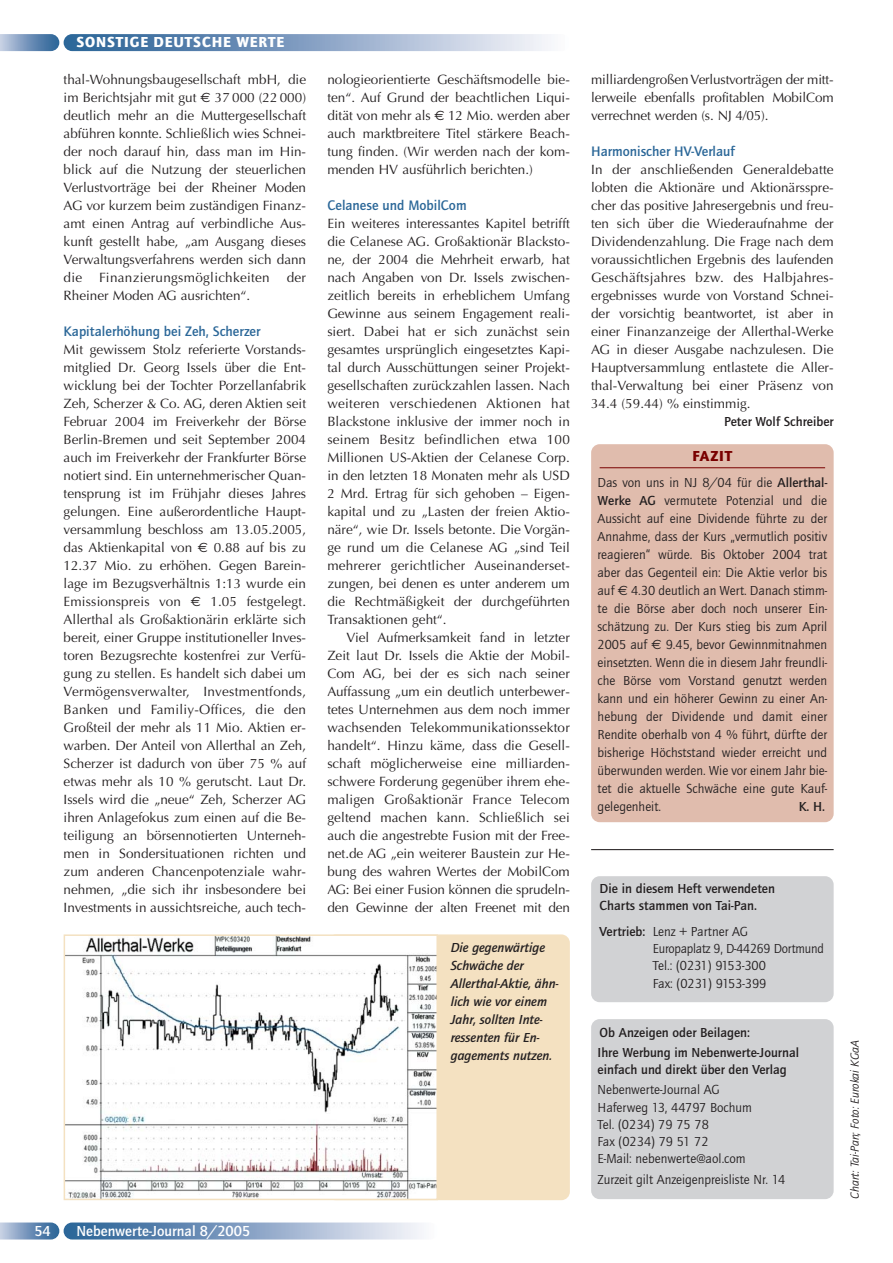
<style>
.page{position:relative;width:893px;height:1263px;background:#fff}
.page>*{position:absolute;margin:0;border:0;box-sizing:border-box;transform-origin:0 0}
.t1{font:700 15px "Quay Itc T";color:#fff}
.t2{font:900 15px "Quay Itc T";letter-spacing:.06em;color:#fff}
.t3{font:900 15px "Quay Itc T";letter-spacing:.06em;color:#790000}
.t4{font:700 14.25px "Quay Itc T";color:#2b6798}
.t5{font:13.5px/18px "Optima";color:#231f20;text-align:justify}
.t6{font:13.5px/18px "Quay Itc T";color:#231f20}
.t7{font:700 13.5px/17.2px "Quay Itc T";color:#231f20}
.t8{font:italic 700 13.5px/18px "Quay Itc T";color:#231f20}
.t9{font:13.5px "Optima";letter-spacing:.02em;color:#231f20}
.t10{font:italic 12px "Quay Itc T";color:#231f20}
.s1{font-family:"Euro Sans"}
.s2{font-weight:700}
</style>
<div class="page">
<img style="left:64px;top:1223px;width:374px;height:17px;border-radius:9px">
<img style="left:64px;top:34px;width:505px;height:17px;border-radius:9px">
<img style="left:0;top:1223px;width:59px;height:17px">
<img style="left:0;top:34px;width:59px;height:17px">
<div style="left:591px;top:444px;width:242px;height:378px;background:#e0bcad;border-radius:9px"></div>
<hr style="left:599px;top:467px;width:226px;height:1px;background:#790000">
<div style="left:327px;top:934px;width:243px;height:266px;background:#f4e1c1;border-radius:9px"></div>
<img style="left:67px;top:937px;width:368px;height:260px">
<div style="left:64px;top:934px;width:374px;height:266px;border:2px solid #f4e1c1"></div>
<hr style="left:591px;top:849px;width:242px;height:1px;background:#231f20">
<div style="left:591px;top:876px;width:242px;height:126px;background:#d1d2d4;border-radius:9px"></div>
<div style="left:591px;top:1019px;width:242px;height:180px;background:#d1d2d4;border-radius:9px"></div>
<p class="t2" style="left:76px;top:36px;width:209px">SONSTIGE DEUTSCHE WERTE</p>
<p class="t5" style="left:64px;top:72px;width:244px">thal-Wohnungsbaugesellschaft mbH, die im Berichtsjahr mit gut <span class="s1">€</span> 37 000 (22 000) deutlich mehr an die Muttergesellschaft abführen konnte. Schließlich wies Schnei&shy;der noch darauf hin, dass man im Hin&shy;blick auf die Nutzung der steuerlichen Verlustvorträge bei der Rheiner Moden AG vor kurzem beim zuständigen Finanz&shy;amt einen Antrag auf verbindliche Aus&shy;kunft gestellt habe, „am Ausgang dieses Verwaltungsverfahrens werden sich dann die</p>
<p class="t9" style="left:99px;top:272px;width:172px">Finanzierungsmöglichkeiten</p>
<p class="t5" style="left:287px;top:270px;width:21px">der</p>
<p class="t5" style="left:64px;top:288px;width:188px">Rheiner Moden AG ausrichten“.</p>
<p class="t4" style="left:64px;top:326px;width:198px">Kapitalerhöhung bei Zeh, Scherzer</p>
<p class="t5" style="left:64px;top:342px;width:244px">Mit gewissem Stolz referierte Vorstands&shy;mitglied Dr. Georg Issels über die Ent&shy;wicklung bei der Tochter Porzellanfabrik Zeh, Scherzer &amp; Co. AG, deren Aktien seit Februar 2004 im Freiverkehr der Börse Berlin-Bremen und seit September 2004 auch im Freiverkehr der Frankfurter Börse notiert sind. Ein unternehmerischer Quan&shy;tensprung ist im Frühjahr dieses Jahres gelungen. Eine außerordentliche Haupt&shy;versammlung beschloss am 13.05.2005, das Aktienkapital von <span class="s1">€</span> 0.88 auf bis zu 12.37 Mio. zu erhöhen. Gegen Barein&shy;lage im Bezugsverhältnis 1:13 wurde ein Emissionspreis von <span class="s1">€</span> 1.05 festgelegt.<br>Allerthal als Großaktionärin erklärte sich bereit, einer Gruppe institutioneller Inves&shy;toren Bezugsrechte kostenfrei zur Verfü&shy;gung zu stellen. Es handelt sich dabei um Vermögensverwalter, Investmentfonds, Banken und Familiy-Offices, die den Großteil der mehr als 11 Mio. Aktien er&shy;warben. Der Anteil von Allerthal an Zeh, Scherzer ist dadurch von über 75 % auf etwas mehr als 10 % gerutscht. Laut Dr.<br>Issels wird die „neue“ Zeh, Scherzer AG ihren Anlagefokus zum einen auf die Be&shy;teiligung an börsennotierten Unterneh&shy;men in Sondersituationen richten und zum anderen Chancenpotenziale wahr&shy;nehmen, „die sich ihr insbesondere bei Investments in aussichtsreiche, auch tech-</p>
<p class="t5" style="left:327px;top:72px;width:244px">nologieorientierte Geschäftsmodelle bie&shy;ten“. Auf Grund der beachtlichen Liqui&shy;dität von mehr als <span class="s1">€</span> 12 Mio. werden aber auch marktbreitere Titel stärkere Beach&shy;tung finden. (Wir werden nach der kom&shy;menden HV ausführlich berichten.)</p>
<p class="t4" style="left:327px;top:200px;width:141px">Celanese und MobilCom</p>
<p class="t5" style="left:327px;top:216px;width:244px">Ein weiteres interessantes Kapitel betrifft die Celanese AG. Großaktionär Blacksto&shy;ne, der 2004 die Mehrheit erwarb, hat nach Angaben von Dr. Issels zwischen&shy;zeitlich bereits in erheblichem Umfang Gewinne aus seinem Engagement reali&shy;siert. Dabei hat er sich zunächst sein gesamtes ursprünglich eingesetztes Kapi&shy;tal durch Ausschüttungen seiner Projekt&shy;gesellschaften zurückzahlen lassen. Nach weiteren verschiedenen Aktionen hat Blackstone inklusive der immer noch in seinem Besitz befindlichen etwa 100<br>Millionen US-Aktien der Celanese Corp. in den letzten 18 Monaten mehr als USD 2 Mrd. Ertrag für sich gehoben – Eigen&shy;kapital und zu „Lasten der freien Aktio&shy;näre“, wie Dr. Issels betonte. Die Vorgän&shy;ge rund um die Celanese AG „sind Teil mehrerer gerichtlicher Auseinanderset&shy;zungen, bei denen es unter anderem um die Rechtmäßigkeit der durchgeführten Transaktionen geht“.</p>
<p class="t5" style="left:327px;top:630px;width:244px;text-indent:19px">Viel Aufmerksamkeit fand in letzter Zeit laut Dr. Issels die Aktie der Mobil-Com AG, bei der es sich nach seiner Auffassung „um ein deutlich unterbewer&shy;tetes Unternehmen aus dem noch immer wachsenden Telekommunikationssektor handelt“. Hinzu käme, dass die Gesell&shy;schaft möglicherweise eine milliarden&shy;schwere Forderung gegenüber ihrem ehe&shy;maligen Großaktionär France Telecom geltend machen kann. Schließlich sei auch die angestrebte Fusion mit der Free&shy;net.de AG „ein weiterer Baustein zur He&shy;bung des wahren Wertes der MobilCom AG: Bei einer Fusion können die sprudeln&shy;den Gewinne der alten Freenet mit den</p>
<p class="t8" style="left:451px;top:940px;width:109px">Die gegenwärtige<br>Schwäche der<br>Allerthal-Aktie, ähn&shy;lich wie vor einem<br>Jahr, sollten Inte&shy;ressenten für En&shy;gagements nutzen.</p>
<p class="t1" style="left:34px;top:1225px;width:18px">54</p>
<p class="t1" style="left:76px;top:1225px;width:175px">Nebenwerte-Journal 8/2005</p>
<p class="t5" style="left:591px;top:72px;width:244px">milliardengroßen Verlustvorträgen der mitt&shy;lerweile ebenfalls profitablen MobilCom verrechnet werden (s. NJ 4/05).</p>
<p class="t4" style="left:591px;top:146px;width:145px">Harmonischer HV-Verlauf</p>
<p class="t5" style="left:591px;top:162px;width:244px">In der anschließenden Generaldebatte lobten die Aktionäre und Aktionärsspre&shy;cher das positive Jahresergebnis und freu&shy;ten sich über die Wiederaufnahme der Dividendenzahlung. Die Frage nach dem voraussichtlichen Ergebnis des laufenden Geschäftsjahres bzw. des Halbjahres&shy;ergebnisses wurde von Vorstand Schnei&shy;der vorsichtig beantwortet, ist aber in einer Finanzanzeige der Allerthal-Werke AG in dieser Ausgabe nachzulesen. Die Hauptversammlung entlastete die Aller&shy;thal-Verwaltung bei einer Präsenz von 34.4 (59.44) % einstimmig.</p>
<p class="t7" style="left:724px;top:414px;width:111px">Peter Wolf Schreiber</p>
<p class="t3" style="left:692px;top:451px;width:41px">FAZIT</p>
<p class="t6" style="left:597px;top:475px;width:231px;text-align:justify">Das von uns in NJ 8/04 für die <span class="s2">Allerthal-Werke AG</span> vermutete Potenzial und die Aussicht auf eine Dividende führte zu der Annahme, dass der Kurs „vermutlich positiv reagieren“ würde. Bis Oktober 2004 trat aber das Gegenteil ein: Die Aktie verlor bis auf <span class="s1">€</span> 4.30 deutlich an Wert. Danach stimm&shy;te die Börse aber doch noch unserer Ein&shy;schätzung zu. Der Kurs stieg bis zum April 2005 auf <span class="s1">€</span> 9.45, bevor Gewinnmitnahmen einsetzten. Wenn die in diesem Jahr freundli&shy;che Börse vom Vorstand genutzt werden kann und ein höherer Gewinn zu einer An&shy;hebung der Dividende und damit einer Rendite oberhalb von 4 % führt, dürfte der bisherige Höchststand wieder erreicht und überwunden werden. Wie vor einem Jahr bie&shy;tet die aktuelle Schwäche eine gute Kauf&shy;gelegenheit.</p>
<p class="t7" style="left:798px;top:799px;width:28px">K. H.</p>
<p class="t7" style="left:599px;top:881px;width:177px">Die in diesem Heft verwendeten<br>Charts stammen von Tai-Pan.</p>
<p class="t6" style="left:652px;top:924px;width:172px;line-height:17.2px;text-indent:-53px"><span class="s2">Vertrieb:</span> Lenz + Partner AG<br>Europaplatz 9, D-44269 Dortmund<br>Tel.: (0231) 9153-300<br>Fax: (0231) 9153-399</p>
<p class="t7" style="left:597px;top:1023px;width:203px;line-height:20.2px">Ob Anzeigen oder Beilagen:<br>Ihre Werbung im Nebenwerte-Journal</p>
<p class="t7" style="left:597px;top:1062px;width:191px">einfach und direkt über den Verlag</p>
<p class="t6" style="left:597px;top:1082px;width:156px;line-height:17.2px">Nebenwerte-Journal AG<br>Haferweg 13, 44797 Bochum<br>Tel. (0234) 79 75 78<br>Fax (0234) 79 51 72<br>E-Mail: nebenwerte@aol.com</p>
<p class="t6" style="left:597px;top:1171px;width:189px">Zurzeit gilt Anzeigenpreisliste Nr. 14</p>
<p class="t10" style="left:850px;top:1199px;width:161px;rotate:-90deg">Chart: Tai-Pan; Foto: Eurokai KGaA</p>
</div>
